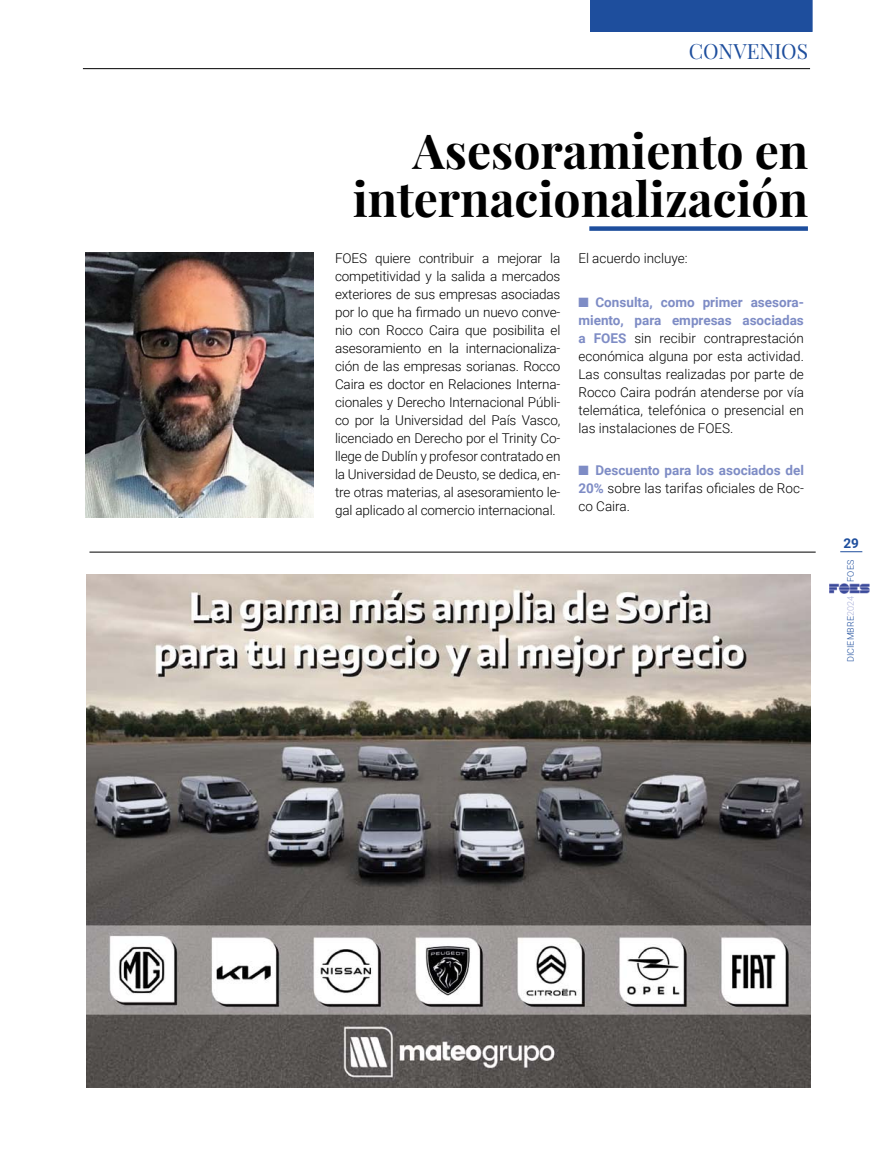
<style>
.page{position:relative;width:893px;height:1149px;background:#fff}
.page>*{position:absolute;margin:0;border:0;box-sizing:border-box;transform-origin:0 0}
.t1{font:700 48px/48px "Playfair Display";color:#000;text-align:right}
.t2{font:21px "Playfair Display";color:#1e4e9d}
.t3{font:300 13.5px/18px "Roboto";color:#000;text-align:justify}
.t4{font:700 13.5px "Roboto";color:#1e4e9d}
.t5{font:300 9px "Roboto";color:#1e4e9d}
.s1{color:#7e8cc5}
.s2{font-weight:700;color:#7e8cc5}
.s3{color:#aab1da}
</style>
<div class="page">
<hr style="left:83px;top:68px;width:727px;height:1px;background:#000">
<div style="left:590px;top:0;width:223px;height:32px;background:#1e4e9d"></div>
<svg style="left:840px;top:551px;width:22px;height:1px"></svg>
<img style="left:830px;top:583px;width:39px;height:10px">
<img style="left:85px;top:252px;width:229px;height:265px">
<div style="left:589px;top:226px;width:219px;height:5px;background:#1e4e9d"></div>
<hr style="left:89px;top:551px;width:727px;height:1px;background:#000">
<img style="left:87px;top:574px;width:723px;height:512px">
<h2 class="t2" style="left:689px;top:38px;width:121px">CONVENIOS</h2>
<h1 class="t1" style="left:353px;top:127px;width:457px">Asesoramiento en internacionalización</h1>
<p class="t3" style="left:335px;top:248px;width:227px">FOES quiere contribuir a mejorar la competitividad y la salida a mercados exteriores de sus empresas asociadas por lo que ha firmado un nuevo conve&shy;nio con Rocco Caira que posibilita el asesoramiento en la internacionaliza&shy;ción de las empresas sorianas. Rocco Caira es doctor en Relaciones Interna&shy;cionales y Derecho Internacional Públi&shy;co por la Universidad del País Vasco, licenciado en Derecho por el Trinity Co&shy;llege de Dublín y profesor contratado en la Universidad de Deusto, se dedica, en&shy;tre otras materias, al asesoramiento le&shy;gal aplicado al comercio internacional.</p>
<p class="t3" style="left:578px;top:248px;width:111px">El acuerdo incluye:</p>
<p class="t3" style="left:578px;top:293px;width:227px"><span class="s1">■</span> <span class="s2">Consulta, como primer asesora&shy;miento, para empresas asociadas a FOES</span> sin recibir contraprestación económica alguna por esta actividad.<br>Las consultas realizadas por parte de Rocco Caira podrán atenderse por vía telemática, telefónica o presencial en las instalaciones de FOES.</p>
<p class="t3" style="left:578px;top:461px;width:227px"><span class="s1">■</span> <span class="s2">Descuento para los asociados del 20%</span> sobre las tarifas oficiales de Roc&shy;co Caira.</p>
<p class="t4" style="left:843px;top:534px;width:17px">29</p>
<p class="t5" style="left:844px;top:581px;width:23px;rotate:-90deg">FOES</p>
<p class="t5" style="left:844px;top:662px;width:67px;rotate:-90deg">DICIEMBRE<span class="s3">2024</span></p>
</div>
